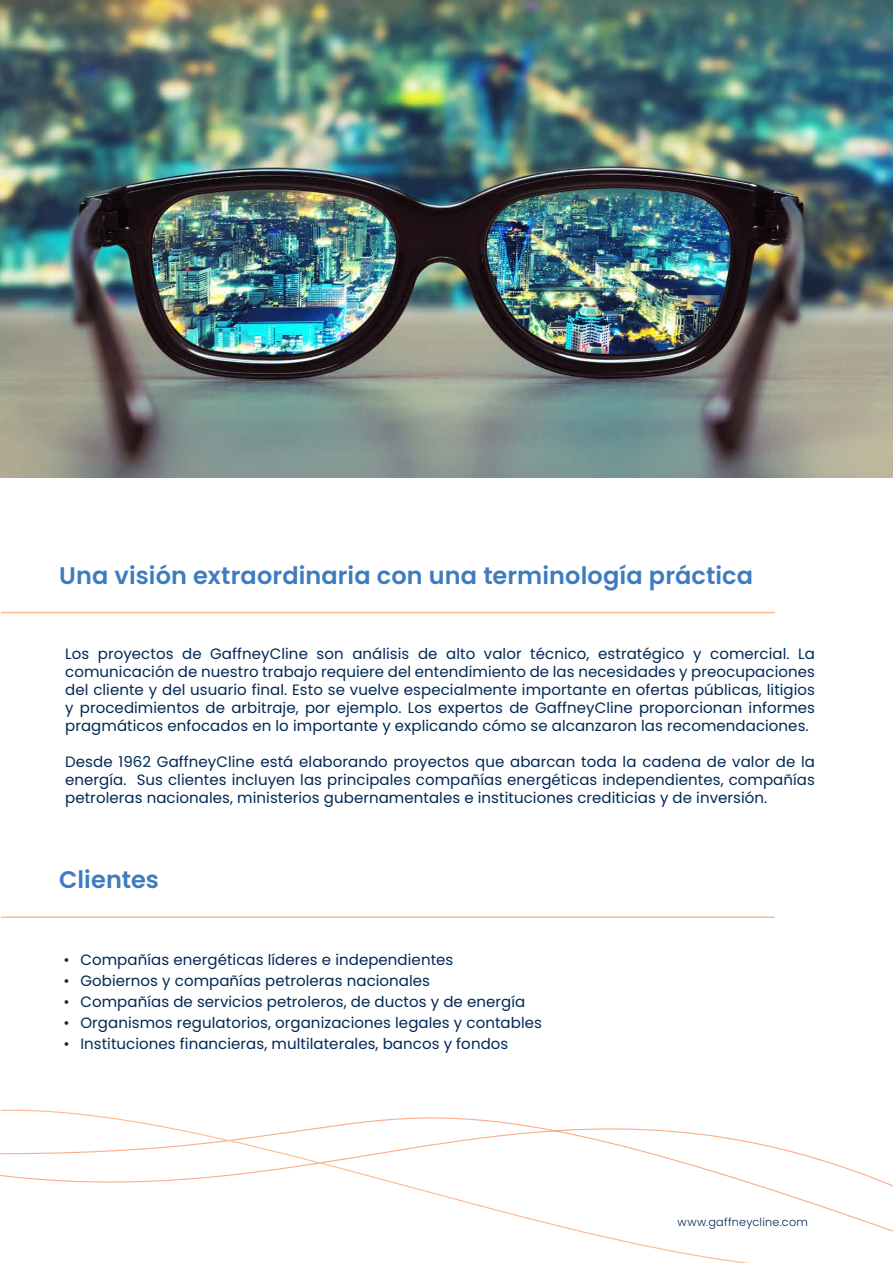
<style>
.page{position:relative;width:893px;height:1263px;background:#fff}
.page>*{position:absolute;margin:0;border:0;box-sizing:border-box;transform-origin:0 0}
.t1{font:600 24px "Poppins";letter-spacing:.005em;color:#3f7cbf}
.t2{font:15px/18px "Poppins";letter-spacing:.005em;color:#002855;text-align:justify}
.t3{font:300 11.25px "Poppins";letter-spacing:.02em;color:#002855}
</style>
<div class="page">
<svg style="left:0;top:1109px;width:751px;height:154px"></svg>
<hr style="left:1px;top:612px;width:774px;height:1px;background:#ffb98e">
<img style="left:0;top:0;width:893px;height:478px">
<hr style="left:1px;top:916px;width:774px;height:2px;background:#ffb98e">
<h1 class="t1" style="left:59px;top:561px;width:695px">Una visión extraordinaria con una terminología práctica</h1>
<p class="t2" style="left:65px;top:645px;width:751px">Los proyectos de GaffneyCline son análisis de alto valor técnico, estratégico y comercial. La comunicación de nuestro trabajo requiere del entendimiento de las necesidades y preocupaciones del cliente y del usuario final. Esto se vuelve especialmente importante en ofertas públicas, litigios y procedimientos de arbitraje, por ejemplo. Los expertos de GaffneyCline proporcionan informes pragmáticos enfocados en lo importante y explicando cómo se alcanzaron las recomendaciones.</p>
<p class="t2" style="left:65px;top:753px;width:751px">Desde 1962 GaffneyCline está elaborando proyectos que abarcan toda la cadena de valor de la energía. Sus clientes incluyen las principales compañías energéticas independientes, compañías petroleras nacionales, ministerios gubernamentales e instituciones crediticias y de inversión.</p>
<h1 class="t1" style="left:59px;top:866px;width:101px">Clientes</h1>
<p class="t2" style="left:63px;top:951px;width:391px">• Compañías energéticas líderes e independientes</p>
<p class="t2" style="left:63px;top:972px;width:368px">• Gobiernos y compañías petroleras nacionales</p>
<p class="t2" style="left:63px;top:993px;width:463px">• Compañías de servicios petroleros, de ductos y de energía</p>
<p class="t2" style="left:63px;top:1014px;width:480px">• Organismos regulatorios, organizaciones legales y contables</p>
<p class="t2" style="left:63px;top:1035px;width:446px">• Instituciones financieras, multilaterales, bancos y fondos</p>
<p class="t3" style="left:678px;top:1215px;width:132px">www.gaffneycline.com</p>
</div>
